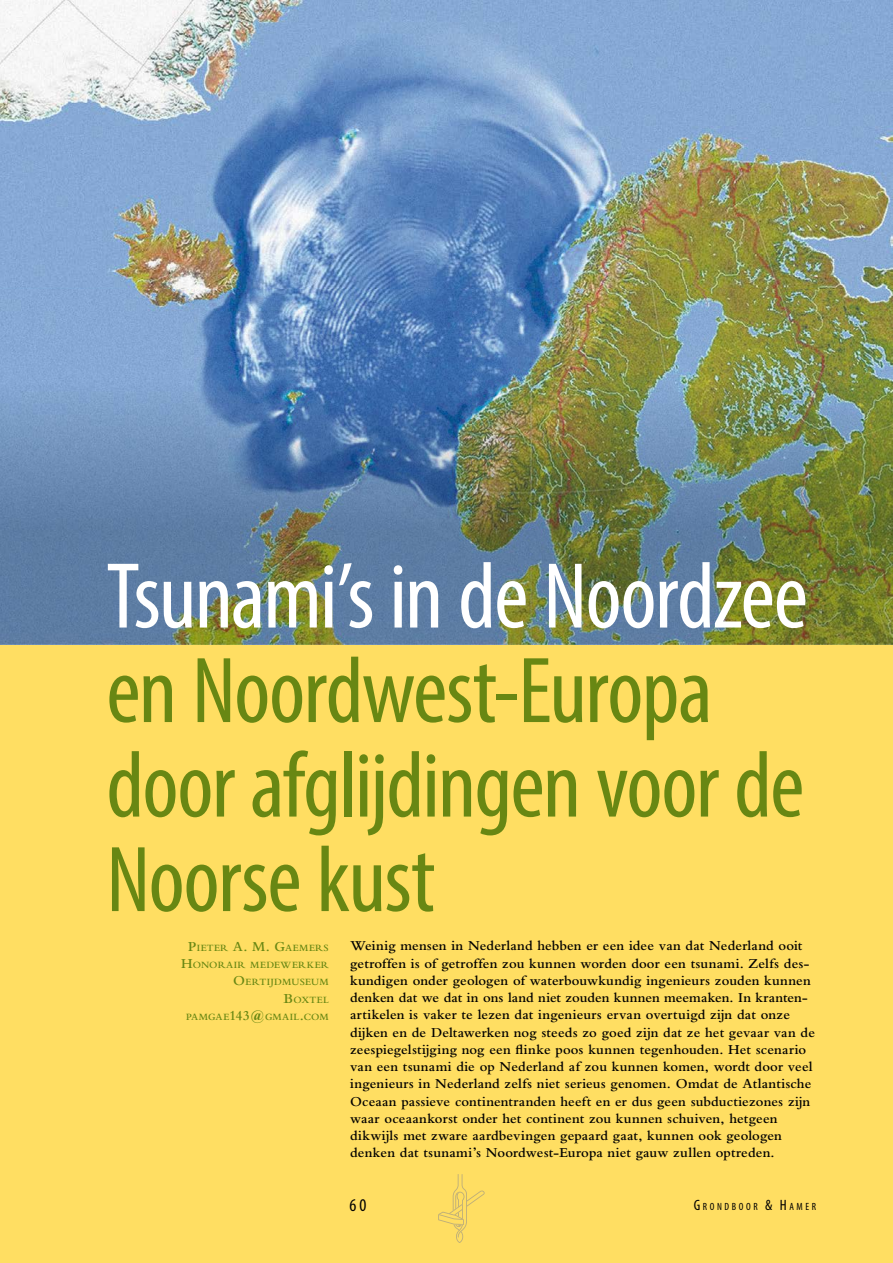
<style>
.page{position:relative;width:893px;height:1263px;background:#fff}
.page>*{position:absolute;margin:0;border:0;box-sizing:border-box;transform-origin:0 0}
.t1{font:condensed 94.5px/94.5px "Myriad Pro";letter-spacing:-.015em;color:#688713}
.t2{font:condensed 94.5px "Myriad Pro";letter-spacing:-.02em;color:#fff}
.t3{font:condensed 18px "Myriad Pro";color:#000}
.t4{font:600 14.25px/17.2px "M Bembo";letter-spacing:.01em;color:#000}
.t5{font:condensed 10.5px "Myriad Pro";letter-spacing:.245em;color:#000}
.t6{font:600 10.05px/17.2px "M Bembo";letter-spacing:.04em;color:#688713;text-align:right}
.s1{font-size:14.25px}
.s2{font-size:15px}
</style>
<div class="page">
<div style="left:0;top:595px;width:893px;height:668px;background:#ffde62"></div>
<img style="left:0;top:0;width:893px;height:645px">
<svg style="left:438px;top:1174px;width:47px;height:69px"></svg>
<h1 class="t2" style="left:106px;top:539px;width:703px">Tsunami’s in de Noordzee</h1>
<h1 class="t1" style="left:106px;top:642px;width:700px">en Noordwest-Europa door afglijdingen voor de<br>Noorse kust</h1>
<p class="t6" style="left:181px;top:939px;width:149px"><span class="s1">P</span>IETER <span class="s1">A. M. G</span>AEMERS<br><span class="s1">H</span>ONORAIR MEDEWERKER<br><span class="s1">O</span>ERTIJDMUSEUM<br><span class="s1">B</span>OXTEL<br>PAMGAE<span class="s1">143@</span>GMAIL<span class="s1">.</span>COM</p>
<p class="t4" style="left:350px;top:937px;width:466px">Weinig mensen in Nederland hebben er een idee van dat Nederland ooit getroffen is of getroffen zou kunnen worden door een tsunami. Zelfs des&shy;kundigen onder geologen of waterbouwkundig ingenieurs zouden kunnen denken dat we dat in ons land niet zouden kunnen meemaken. In kranten&shy;artikelen is vaker te lezen dat ingenieurs ervan overtuigd zijn dat onze dijken en de Deltawerken nog steeds zo goed zijn dat ze het gevaar van de zeespiegelstijging nog een flinke poos kunnen tegenhouden. Het scenario van een tsunami die op Nederland af zou kunnen komen, wordt door veel ingenieurs in Nederland zelfs niet serieus genomen. Omdat de Atlantische Oceaan passieve continentranden heeft en er dus geen subductiezones zijn waar oceaankorst onder het continent zou kunnen schuiven, hetgeen dikwijls met zware aardbevingen gepaard gaat, kunnen ook geologen denken dat tsunami’s Noordwest-Europa niet gauw zullen optreden.</p>
<p class="t3" style="left:350px;top:1194px;width:18px">060</p>
<p class="t5" style="left:694px;top:1200px;width:124px"><span class="s2">G</span>RONDBOOR <span class="s2">&amp; H</span>AMER</p>
</div>
